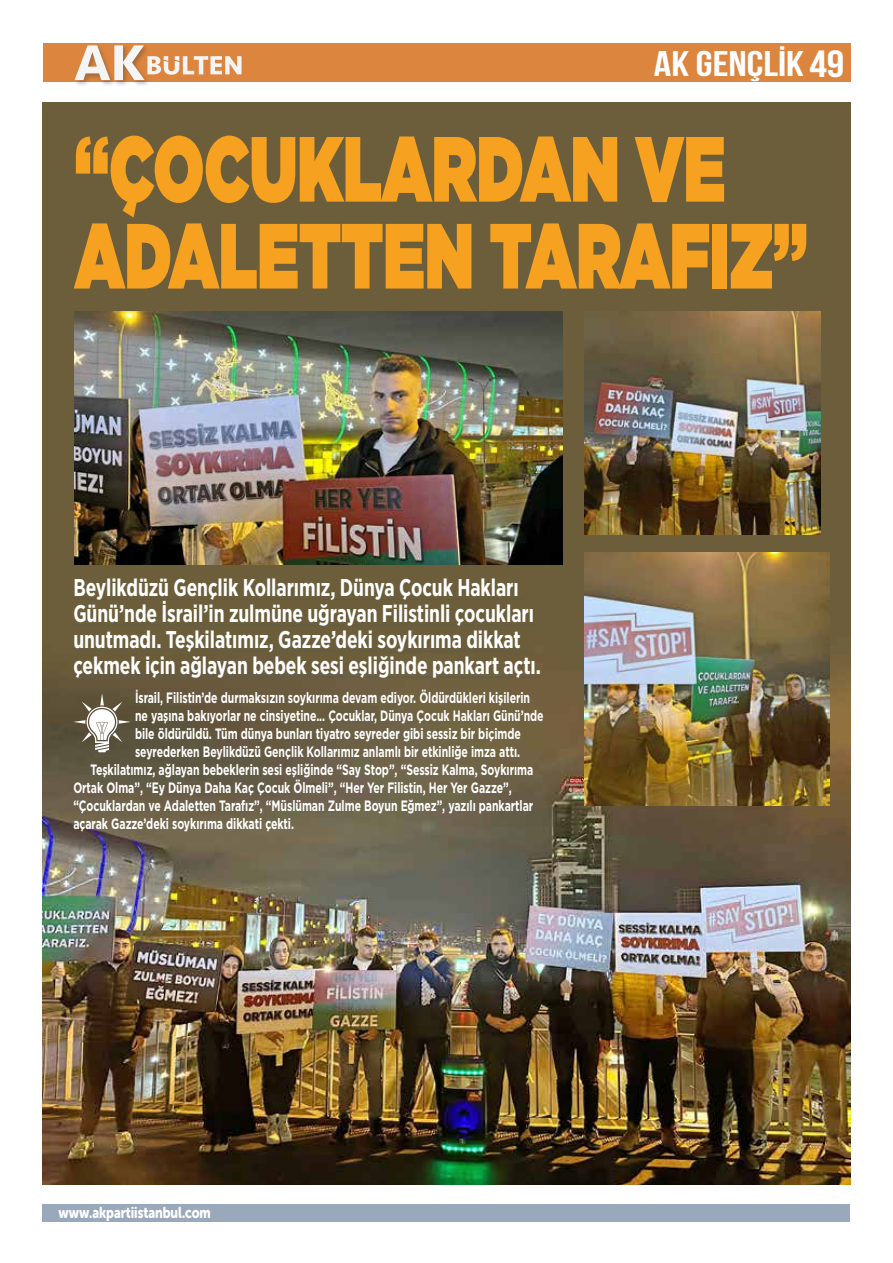
<style>
.page{position:relative;width:893px;height:1263px;background:#fff}
.page>*{position:absolute;margin:0;border:0;box-sizing:border-box;transform-origin:0 0}
.t1{font:900 92.4px/86.8px "Gotham";letter-spacing:-.005em;color:#f6a120;scale:.68 1}
.t2{font:700 35.7px "Bebas Neue";color:#fff;scale:1.21 1}
.t3{font:700 24.15px/26px "Gotham Narrow";letter-spacing:-.005em;color:#fff;scale:.82 1}
.t4{font:15.6px "Museo Sans Rounded 900";color:#fff;scale:.8 1}
.t5{font:700 15px "Gotham";letter-spacing:-.005em;color:#fff;scale:.7 1}
.s1{font-size:37.95px}
</style>
<div class="page">
<div style="left:43px;top:1204px;width:807px;height:17px;background:#99a9bb"></div>
<div style="left:43px;top:43px;width:807px;height:39px;background:#dc853f"></div>
<img style="left:74px;top:80px;width:74px;height:5px">
<svg style="left:74px;top:45px;width:168px;height:35px"></svg>
<img style="left:43px;top:103px;width:807px;height:1081px">
<img style="left:75px;top:312px;width:488px;height:253px">
<img style="left:585px;top:553px;width:244px;height:253px">
<img style="left:585px;top:312px;width:236px;height:222px">
<hr style="left:73px;top:599px;width:450px;height:1px;background:#48626f">
<hr style="left:73px;top:625px;width:465px;height:1px;background:#48626f">
<hr style="left:73px;top:651px;width:452px;height:1px;background:#48626f">
<hr style="left:73px;top:677px;width:468px;height:1px;background:#48626f">
<svg style="left:73px;top:693px;width:58px;height:59px"></svg>
<h2 class="t2" style="left:654px;top:44px;width:159px">AK GENÇLİK <span class="s1">49</span></h2>
<h1 class="t1" style="left:74px;top:124px;width:1080px">“ÇOCUKLARDAN VE<br>ADALETTEN TARAFIZ”</h1>
<h3 class="t3" style="left:73px;top:575px;width:572px">Beylikdüzü Gençlik Kollarımız, Dünya Çocuk Hakları Günü’nde İsrail’in zulmüne uğrayan Filistinli çocukları unutmadı. Teşkilatımız, Gazze’deki soykırıma dikkat çekmek için ağlayan bebek sesi eşliğinde pankart açtı.</h3>
<p class="t5" style="left:135px;top:687px;width:566px">İsrail, Filistin’de durmaksızın soykırıma devam ediyor. Öldürdükleri kişilerin</p>
<p class="t5" style="left:135px;top:705px;width:585px">ne yaşına bakıyorlar ne cinsiyetine... Çocuklar, Dünya Çocuk Hakları Günü’nde</p>
<p class="t5" style="left:135px;top:723px;width:553px">bile öldürüldü. Tüm dünya bunları tiyatro seyreder gibi sessiz bir biçimde</p>
<p class="t5" style="left:135px;top:741px;width:552px">seyrederken Beylikdüzü Gençlik Kollarımız anlamlı bir etkinliğe imza attı.</p>
<p class="t5" style="left:90px;top:759px;width:634px">Teşkilatımız, ağlayan bebeklerin sesi eşliğinde “Say Stop”, “Sessiz Kalma, Soykırıma</p>
<p class="t5" style="left:73px;top:777px;width:628px">Ortak Olma”, “Ey Dünya Daha Kaç Çocuk Ölmeli”, “Her Yer Filistin, Her Yer Gazze”,</p>
<p class="t5" style="left:73px;top:795px;width:658px">“Çocuklardan ve Adaletten Tarafız”, “Müslüman Zulme Boyun Eğmez”, yazılı pankartlar</p>
<p class="t5" style="left:73px;top:813px;width:317px">açarak Gazze’deki soykırıma dikkati çekti.</p>
<p class="t4" style="left:59px;top:1204px;width:192px">www.akpartiistanbul.com</p>
</div>
